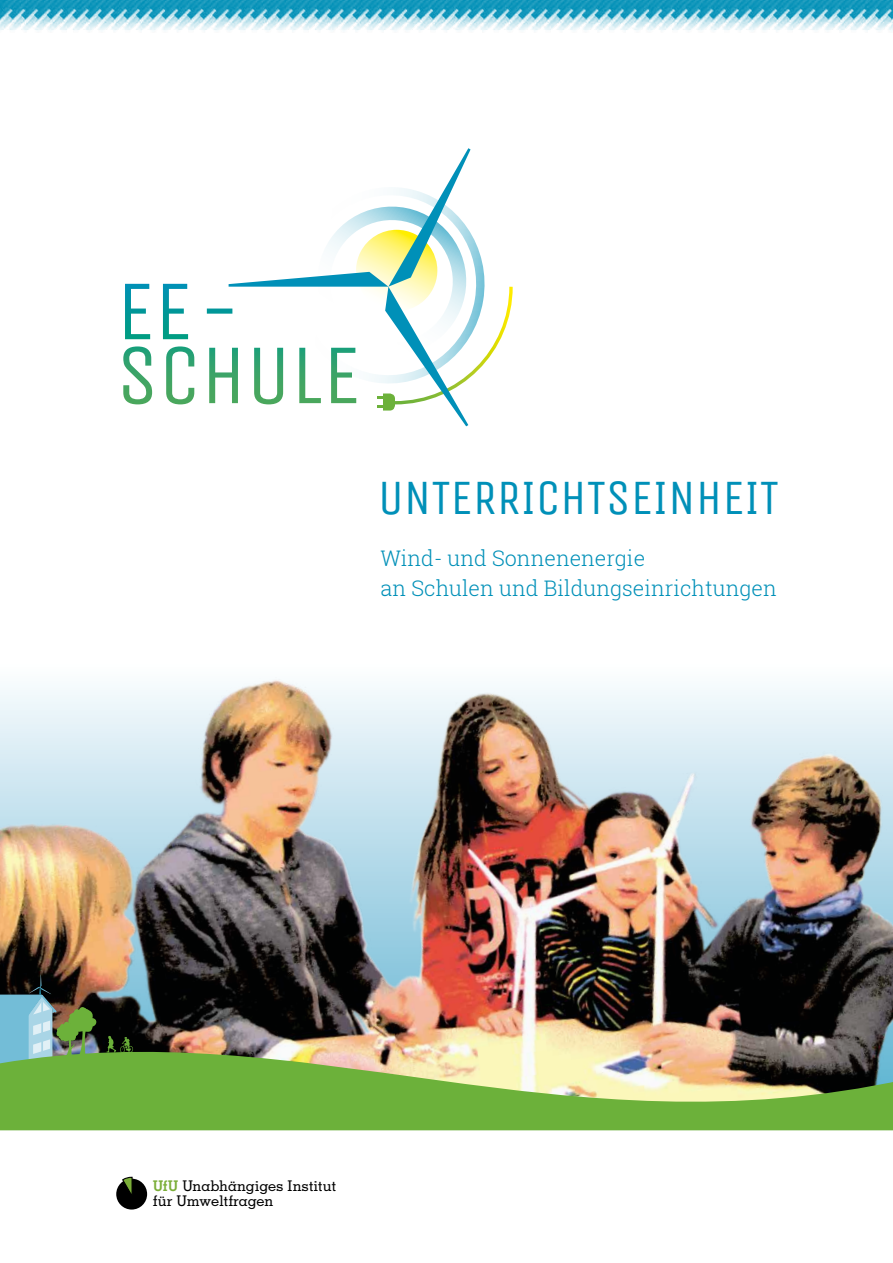
<style>
.page{position:relative;width:893px;height:1263px;background:#fff}
.page>*{position:absolute;margin:0;border:0;box-sizing:border-box;transform-origin:0 0}
.t1{font:49.5px "Unica One";color:#0090b8}
.t2{font:300 21.45px/30px "Roboto Slab";color:#0090b8}
.t3{font:500 14.7px/15px "Memphis";letter-spacing:-.01em;color:#000}
.s1{font-weight:700;color:#7bae38}
</style>
<div class="page">
<img style="left:0;top:0;width:893px;height:31px">
<img style="left:0;top:679px;width:893px;height:333px">
<svg style="left:123px;top:148px;width:390px;height:278px"></svg>
<div style="left:116px;top:1179px;width:31px;height:30px;background:#000;border-radius:50%"></div>
<svg style="left:121px;top:1176px;width:13px;height:18px"></svg>
<svg style="left:0;top:974px;width:98px;height:38px;background:#464946"></svg>
<img style="left:0;top:1012px;width:893px;height:119px">
<h1 class="t1" style="left:378px;top:469px;width:402px">UNTERRICHTSEINHEIT</h1>
<p class="t2" style="left:381px;top:543px;width:398px">Wind- und Sonnenenergie<br>an Schulen und Bildungseinrichtungen</p>
<p class="t3" style="left:153px;top:1178px;width:185px"><span class="s1">UfU</span> Unabhängiges Institut für Umweltfragen</p>
</div>
